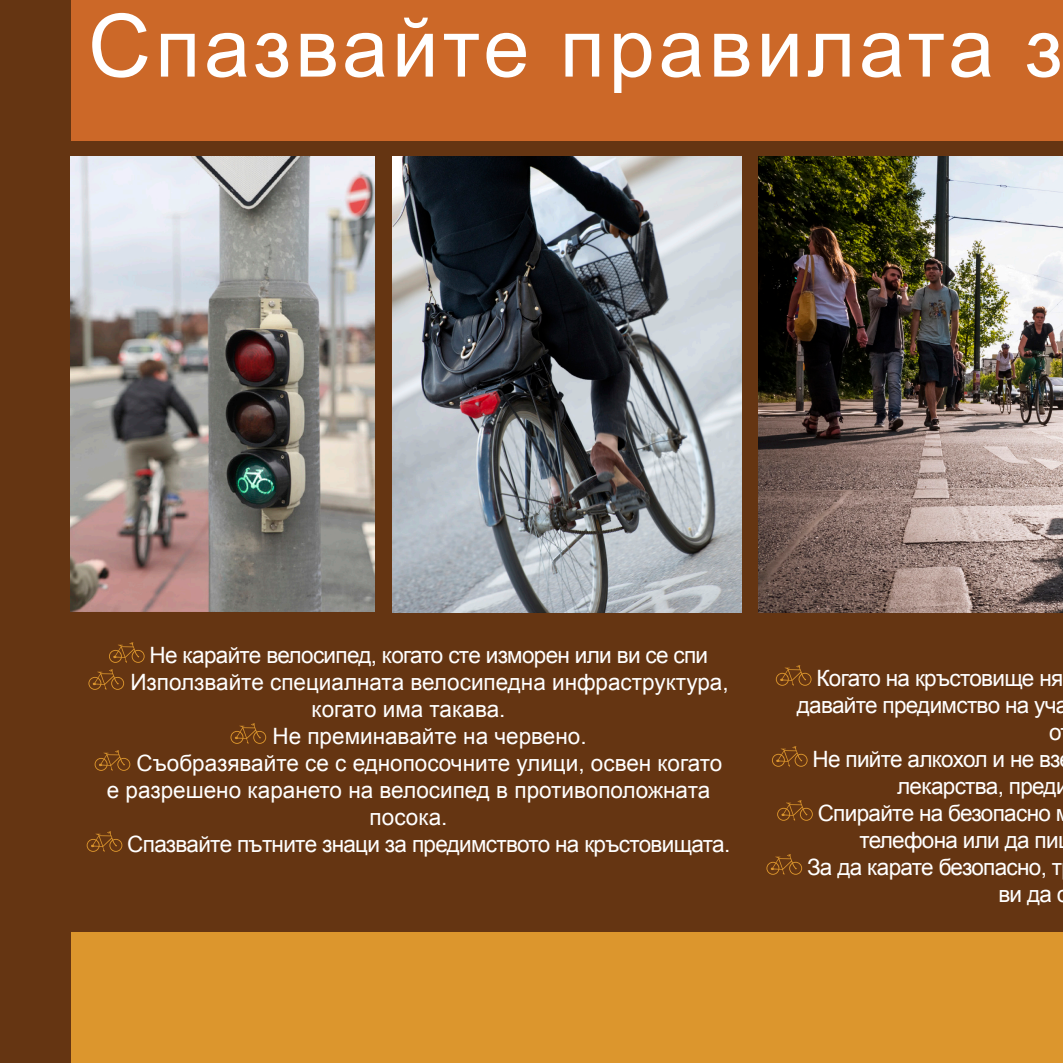
<style>
.page{position:relative;width:1063px;height:1063px;background:#dc962d}
.page>*{position:absolute;margin:0;border:0;box-sizing:border-box;transform-origin:0 0}
.t1{font:82.5px "Arial";letter-spacing:.05em;color:#fff}
.reecommendations{font:22.5px/27px "Arial";letter-spacing:-.03em;color:#fff}
.reecommendations-2{font:22.5px/27px "Arial";color:#fff}
.s1{font-size:87.5px}
</style>
<div class="page">
<div style="left:0;top:0;width:1063px;height:248px;background:#cc6828"></div>
<div style="left:0;top:0;width:71px;height:1063px;background:#653512"></div>
<div style="left:71px;top:142px;width:992px;height:790px;background:#653512"></div>
<img style="left:758px;top:156px;width:305px;height:457px">
<img style="left:393px;top:156px;width:349px;height:457px">
<img style="left:71px;top:156px;width:304px;height:456px">
<svg style="left:776px;top:665px;width:36px;height:21px"></svg>
<svg style="left:772px;top:746px;width:36px;height:21px"></svg>
<svg style="left:777px;top:800px;width:36px;height:21px"></svg>
<svg style="left:766px;top:854px;width:36px;height:21px"></svg>
<svg style="left:109px;top:642px;width:36px;height:21px"></svg>
<svg style="left:88px;top:669px;width:36px;height:21px"></svg>
<svg style="left:231px;top:723px;width:35px;height:21px"></svg>
<svg style="left:95px;top:750px;width:35px;height:21px"></svg>
<svg style="left:87px;top:831px;width:35px;height:21px"></svg>
<p class="t1" style="left:88px;top:-6px;width:976px"><span class="s1">С</span>пазвайте правилата з</p>
<p class="reecommendations" style="left:150px;top:642px;width:560px">Не карайте велосипед, когато сте изморен или ви се спи</p>
<p class="reecommendations-2" style="left:312px;top:669px;width:419px;text-indent:-181px">Използвайте специалната велосипедна инфраструктура, когато има такава.</p>
<p class="reecommendations-2" style="left:272px;top:723px;width:316px">Не преминавайте на червено.</p>
<p class="reecommendations-2" style="left:137px;top:750px;width:587px">Съобразявайте се с еднопосочните улици, освен когато</p>
<p class="reecommendations-2" style="left:107px;top:777px;width:605px">е разрешено карането на велосипед в противоположната</p>
<p class="reecommendations" style="left:370px;top:804px;width:79px">посока.</p>
<p class="reecommendations" style="left:127px;top:831px;width:605px">Спазвайте пътните знаци за предимството на кръстовищата.</p>
<p class="reecommendations" style="left:816px;top:665px;width:248px">Когато на кръстовище ня</p>
<p class="reecommendations" style="left:797px;top:692px;width:273px">давайте предимство на уча</p>
<p class="reecommendations" style="left:1049px;top:719px;width:14px">о</p>
<p class="reecommendations" style="left:897px;top:746px;width:173px;text-indent:-85px">Не пийте алкохол и не вз лекарства, преди</p>
<p class="reecommendations" style="left:859px;top:800px;width:201px;text-indent:-42px">Спирайте на безопасно телефона или да пи</p>
<p class="reecommendations" style="left:807px;top:854px;width:263px;text-align:right">За да карате безопасно, т ви да с</p>
</div>
